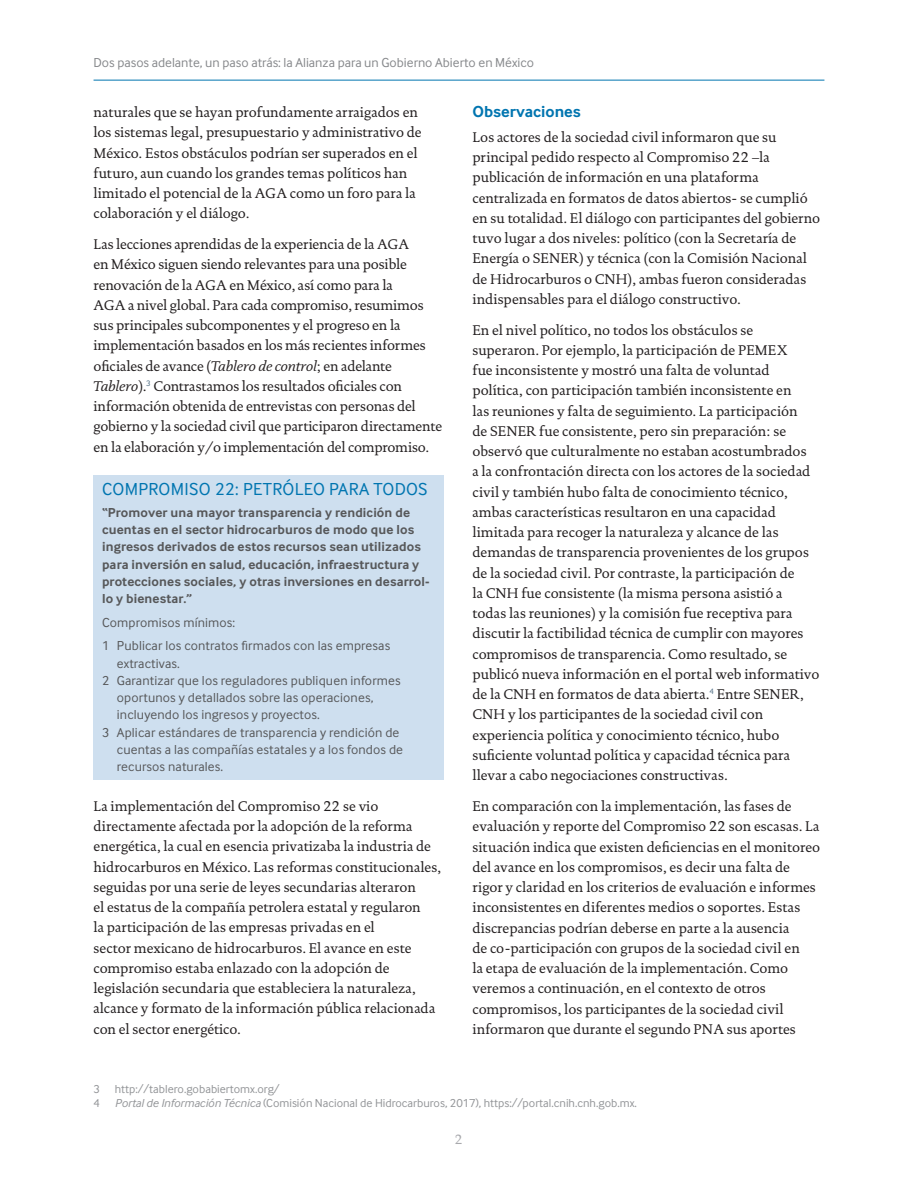
<style>
.page{position:relative;width:918px;height:1188px;background:#fff}
.page>*{position:absolute;margin:0;border:0;box-sizing:border-box;transform-origin:0 0}
.t1{font:18px "Inter Face";letter-spacing:.02em;color:#0075b0}
.t2{font:700 16.5px "Inter Face";color:#0075b0}
.t3{font:14.25px/20.2px "DTL Documenta T";color:#231f20}
.t4{font:13.5px/23.7px "Inter Face";letter-spacing:.01em;color:#57585a}
.t5{font:700 13.5px/17.2px "Inter Face";letter-spacing:.01em;color:#57585a}
.t6{font:13.5px "Inter Face";color:#87898c}
.t7{font:13.5px "DTL Documenta T";color:#a8a9ad}
.t8{font:12px/14.2px "Inter Face";color:#939598}
.s1{font-style:italic}
</style>
<div class="page">
<hr style="left:94px;top:80px;width:730px;height:1px;background:#0075b0">
<div style="left:94px;top:475px;width:350px;height:305px;background:#cedfef"></div>
<p class="t6" style="left:94px;top:55px;width:442px">Dos pasos adelante, un paso atrás: la Alianza para un Gobierno Abierto en México</p>
<p class="t3" style="left:94px;top:102px;width:330px">naturales que se hayan profundamente arraigados en los sistemas legal, presupuestario y administrativo de México. Estos obstáculos podrían ser superados en el futuro, aun cuando los grandes temas políticos han limitado el potencial de la AGA como un foro para la colaboración y el diálogo.</p>
<p class="t3" style="left:94px;top:234px;width:350px">Las lecciones aprendidas de la experiencia de la AGA<br>en México siguen siendo relevantes para una posible renovación de la AGA en México, así como para la<br>AGA a nivel global. Para cada compromiso, resumimos sus principales subcomponentes y el progreso en la implementación basados en los más recientes informes oficiales de avance (<span class="s1">Tablero de control</span>; en adelante <span class="s1">Tablero</span>).<sup>3</sup> Contrastamos los resultados oficiales con información obtenida de entrevistas con personas del gobierno y la sociedad civil que participaron directamente en la elaboración y/o implementación del compromiso.</p>
<p class="t1" style="left:102px;top:479px;width:327px">COMPROMISO 22: PETRÓLEO PARA TODOS</p>
<p class="t5" style="left:102px;top:504px;width:329px">“Promover una mayor transparencia y rendición de cuentas en el sector hidrocarburos de modo que los ingresos derivados de estos recursos sean utilizados para inversión en salud, educación, infraestructura y protecciones sociales, y otras inversiones en desarrol&shy;lo y bienestar.”</p>
<p class="t4" style="left:102px;top:610px;width:290px">Compromisos mínimos:<br>1 Publicar los contratos firmados con las empresas</p>
<p class="t4" style="left:117px;top:651px;width:64px">extractivas.</p>
<p class="t4" style="left:102px;top:668px;width:300px">2 Garantizar que los reguladores publiquen informes</p>
<p class="t4" style="left:117px;top:686px;width:258px">oportunos y detallados sobre las operaciones,</p>
<p class="t4" style="left:117px;top:703px;width:204px">incluyendo los ingresos y proyectos.</p>
<p class="t4" style="left:102px;top:720px;width:299px">3 Aplicar estándares de transparencia y rendición de</p>
<p class="t4" style="left:117px;top:737px;width:288px">cuentas a las compañías estatales y a los fondos de</p>
<p class="t4" style="left:117px;top:755px;width:108px">recursos naturales.</p>
<p class="t3" style="left:94px;top:796px;width:349px">La implementación del Compromiso 22 se vio directamente afectada por la adopción de la reforma energética, la cual en esencia privatizaba la industria de hidrocarburos en México. Las reformas constitucionales, seguidas por una serie de leyes secundarias alteraron<br>el estatus de la compañía petrolera estatal y regularon<br>la participación de las empresas privadas en el<br>sector mexicano de hidrocarburos. El avance en este compromiso estaba enlazado con la adopción de legislación secundaria que estableciera la naturaleza, alcance y formato de la información pública relacionada con el sector energético.</p>
<p class="t2" style="left:472px;top:102px;width:110px">Observaciones</p>
<p class="t3" style="left:472px;top:127px;width:349px">Los actores de la sociedad civil informaron que su principal pedido respecto al Compromiso 22 –la publicación de información en una plataforma centralizada en formatos de datos abiertos- se cumplió en su totalidad. El diálogo con participantes del gobierno tuvo lugar a dos niveles: político (con la Secretaría de Energía o SENER) y técnica (con la Comisión Nacional de Hidrocarburos o CNH), ambas fueron consideradas indispensables para el diálogo constructivo.</p>
<p class="t3" style="left:472px;top:320px;width:348px">En el nivel político, no todos los obstáculos se superaron. Por ejemplo, la participación de PEMEX<br>fue inconsistente y mostró una falta de voluntad política, con participación también inconsistente en<br>las reuniones y falta de seguimiento. La participación<br>de SENER fue consistente, pero sin preparación: se observó que culturalmente no estaban acostumbrados<br>a la confrontación directa con los actores de la sociedad civil y también hubo falta de conocimiento técnico, ambas características resultaron en una capacidad limitada para recoger la naturaleza y alcance de las demandas de transparencia provenientes de los grupos de la sociedad civil. Por contraste, la participación de<br>la CNH fue consistente (la misma persona asistió a todas las reuniones) y la comisión fue receptiva para discutir la factibilidad técnica de cumplir con mayores compromisos de transparencia. Como resultado, se publicó nueva información en el portal web informativo de la CNH en formatos de data abierta.<sup>4</sup> Entre SENER, CNH y los participantes de la sociedad civil con experiencia política y conocimiento técnico, hubo suficiente voluntad política y capacidad técnica para llevar a cabo negociaciones constructivas.</p>
<p class="t3" style="left:473px;top:796px;width:349px">En comparación con la implementación, las fases de evaluación y reporte del Compromiso 22 son escasas. La situación indica que existen deficiencias en el monitoreo del avance en los compromisos, es decir una falta de rigor y claridad en los criterios de evaluación e informes inconsistentes en diferentes medios o soportes. Estas discrepancias podrían deberse en parte a la ausencia<br>de co-participación con grupos de la sociedad civil en<br>la etapa de evaluación de la implementación. Como veremos a continuación, en el contexto de otros compromisos, los participantes de la sociedad civil informaron que durante el segundo PNA sus aportes</p>
<p class="t8" style="left:94px;top:1082px;width:545px">3 http://tablero.gobabiertomx.org/<br>4 <span class="s1">Portal de Información Técnica</span> (Comisión Nacional de Hidrocarburos, 2017), https://portal.cnih.cnh.gob.mx.</p>
<p class="t7" style="left:455px;top:1131px;width:10px">2</p>
</div>
